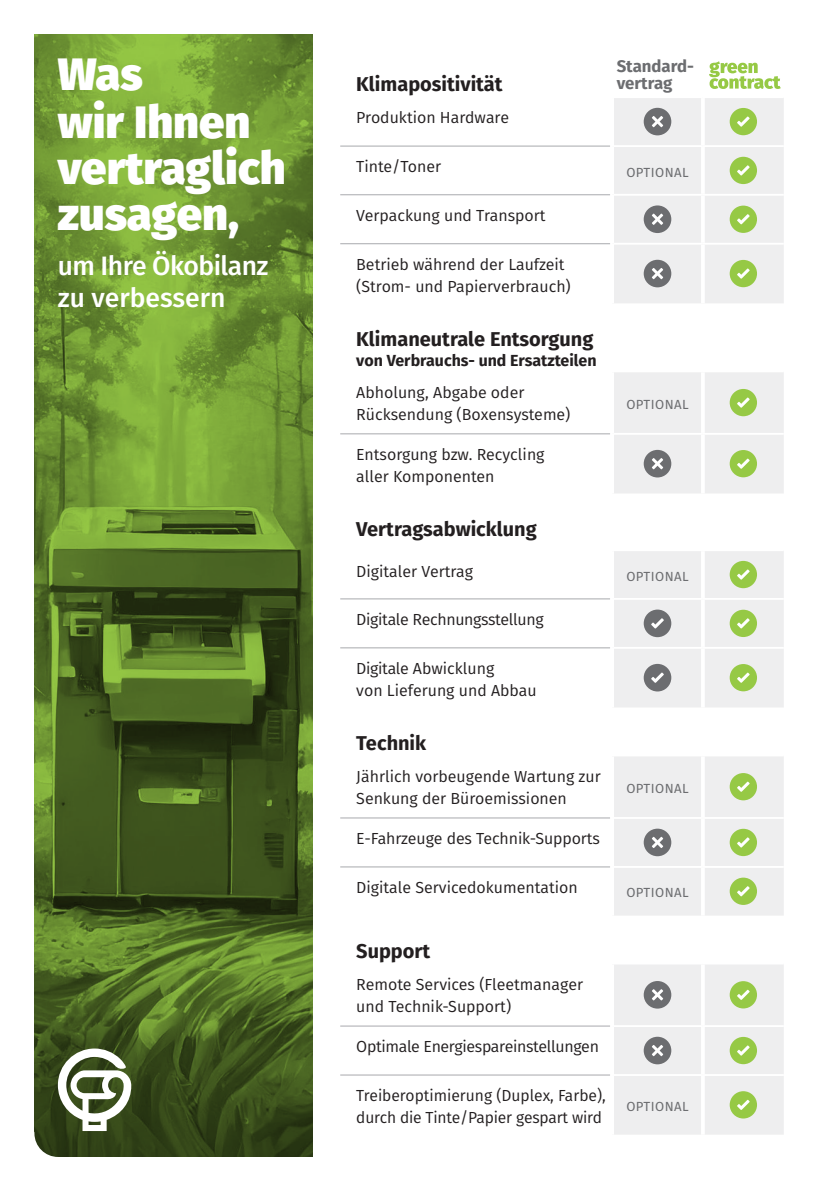
<style>
.page{position:relative;width:840px;height:1191px;background:#fff}
.page>*{position:absolute;margin:0;border:0;box-sizing:border-box;transform-origin:0 0}
.t1{font:800 45.4px/46.6px "Fira Sans";color:#fff}
.t2{font:500 26.6px/32.6px "Fira Sans";letter-spacing:-.02em;color:#fff}
.t3{font:700 20px "Fira Sans";color:#231f20}
.t4{font:700 16.8px/16.4px "Fira Sans";color:#6c6d70}
.t5{font:16px/22px "Fira Sans";color:#231f20}
.t6{font:16px "Fira Sans";letter-spacing:-.02em;color:#231f20}
.t7{font:700 16px "Fira Sans";color:#231f20}
.t8{font:13.2px "Fira Sans";letter-spacing:.03em;color:#6c6d70}
</style>
<div class="page">
<svg style="left:35px;top:34px;width:277px;height:1123px;background:#5b7b2a"></svg>
<hr style="left:340px;top:146px;width:270px;height:1px;background:#a8a9ad">
<hr style="left:340px;top:194px;width:270px;height:1px;background:#a8a9ad">
<hr style="left:340px;top:243px;width:270px;height:1px;background:#a8a9ad">
<svg style="left:614px;top:98px;width:169px;height:205px;background:#e3e6df"></svg>
<hr style="left:340px;top:433px;width:270px;height:1px;background:#a8a9ad">
<svg style="left:614px;top:372px;width:169px;height:121px;background:#e6e9e3"></svg>
<hr style="left:340px;top:598px;width:270px;height:1px;background:#a8a9ad">
<hr style="left:340px;top:647px;width:270px;height:1px;background:#a8a9ad">
<svg style="left:614px;top:551px;width:169px;height:156px;background:#e3e7df"></svg>
<hr style="left:340px;top:817px;width:270px;height:1px;background:#a8a9ad">
<hr style="left:340px;top:866px;width:270px;height:1px;background:#a8a9ad">
<svg style="left:614px;top:757px;width:169px;height:158px;background:#e7eae3"></svg>
<hr style="left:340px;top:1025px;width:270px;height:1px;background:#a8a9ad">
<hr style="left:340px;top:1074px;width:270px;height:1px;background:#a8a9ad">
<svg style="left:614px;top:965px;width:169px;height:169px;background:#e4e7e1"></svg>
<svg style="left:709px;top:61px;width:71px;height:28px"></svg>
<svg style="left:34px;top:1048px;width:97px;height:109px"></svg>
<h1 class="t1" style="left:58px;top:47px;width:229px">Was<br>wir Ihnen vertraglich zusagen,</h1>
<h2 class="t2" style="left:58px;top:248px;width:212px">um Ihre Ökobilanz zu verbessern</h2>
<p class="t4" style="left:616px;top:57px;width:79px">Standard&shy;vertrag</p>
<p class="t3" style="left:356px;top:68px;width:148px">Klimapositivität</p>
<p class="t5" style="left:356px;top:106px;width:154px">Produktion Hardware</p>
<p class="t5" style="left:356px;top:155px;width:86px">Tinte/Toner</p>
<p class="t8" style="left:626px;top:162px;width:64px">OPTIONAL</p>
<p class="t5" style="left:356px;top:204px;width:191px">Verpackung und Transport</p>
<p class="t5" style="left:356px;top:253px;width:216px">Betrieb während der Laufzeit (Strom- und Papierverbrauch)</p>
<p class="t3" style="left:356px;top:322px;width:238px">Klimaneutrale Entsorgung</p>
<p class="t7" style="left:356px;top:347px;width:242px">von Verbrauchs- und Ersatzteilen</p>
<p class="t5" style="left:356px;top:381px;width:215px">Abholung, Abgabe oder<br>Rücksendung (Boxensysteme)</p>
<p class="t8" style="left:626px;top:394px;width:64px">OPTIONAL</p>
<p class="t5" style="left:356px;top:443px;width:190px">Entsorgung bzw. Recycling aller Komponenten</p>
<p class="t3" style="left:356px;top:512px;width:182px">Vertragsabwicklung</p>
<p class="t5" style="left:356px;top:559px;width:118px">Digitaler Vertrag</p>
<p class="t8" style="left:626px;top:566px;width:64px">OPTIONAL</p>
<p class="t6" style="left:356px;top:607px;width:189px">Digitale Rechnungsstellung</p>
<p class="t5" style="left:356px;top:657px;width:182px">Digitale Abwicklung<br>von Lieferung und Abbau</p>
<p class="t3" style="left:356px;top:726px;width:71px">Technik</p>
<p class="t5" style="left:356px;top:765px;width:246px">Jährlich vorbeugende Wartung zur<br>Senkung der Büroemissionen</p>
<p class="t8" style="left:626px;top:778px;width:64px">OPTIONAL</p>
<p class="t5" style="left:356px;top:827px;width:245px">E-Fahrzeuge des Technik-Supports</p>
<p class="t5" style="left:356px;top:876px;width:223px">Digitale Servicedokumentation</p>
<p class="t8" style="left:626px;top:883px;width:64px">OPTIONAL</p>
<p class="t3" style="left:356px;top:934px;width:75px">Support</p>
<p class="t5" style="left:356px;top:973px;width:228px">Remote Services (Fleetmanager und Technik-Support)</p>
<p class="t6" style="left:356px;top:1034px;width:244px">Optimale Energiespareinstellungen</p>
<p class="t5" style="left:356px;top:1084px;width:251px">Treiberoptimierung (Duplex, Farbe), durch die Tinte/Papier gespart wird</p>
<p class="t8" style="left:626px;top:1096px;width:64px">OPTIONAL</p>
</div>
